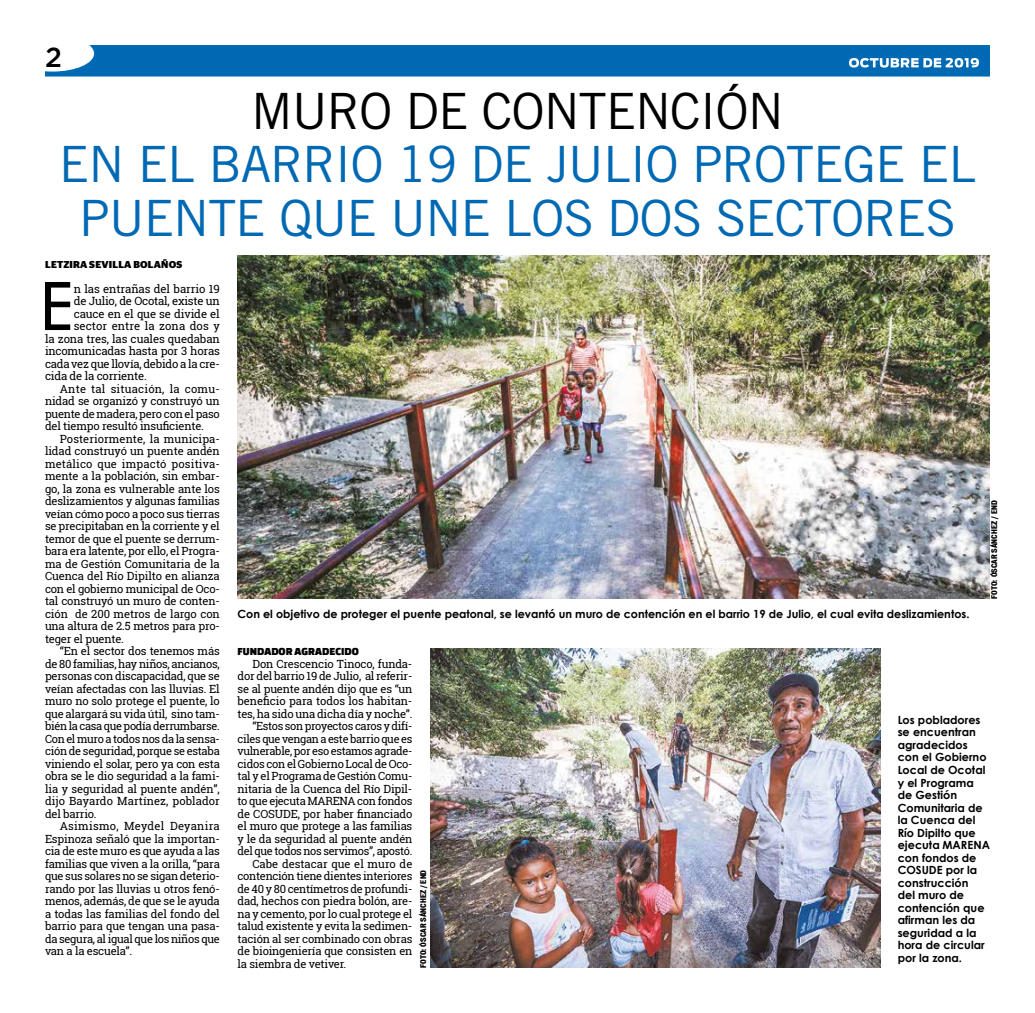
<style>
.page{position:relative;width:1035px;height:1013px;background:#fff}
.page>*{position:absolute;margin:0;border:0;box-sizing:border-box;transform-origin:0 0}
.t1{font:500 63.75px "Futura";color:#000}
.t2{font:50px/53.8px "Trade Gothic LT Std";letter-spacing:-.02em;color:#0069b4;text-align:center}
.t3{font:50px "Trade Gothic LT Std";letter-spacing:-.02em;color:#000}
.t4{font:500 27.5px "Gotham";color:#000}
.t5{font:11.38px "Roboto Slab";letter-spacing:-.02em;color:#000}
.t6{font:11.38px "Roboto Slab";letter-spacing:.005em;color:#000}
.t7{font:11.25px/12.5px "Roboto Slab";letter-spacing:-.02em;color:#000;text-align:justify}
.t8{font:700 11.25px/12.5px "Century Gothic";color:#000}
.t9{font:11.25px "Roboto Slab";color:#000}
.t10{font:11.25px "Changa One";letter-spacing:.005em;color:#000}
.t11{font:700 10px "Stag Sans";letter-spacing:.02em;color:#000}
.t12{font:900 condensed 7.5px "Vonnes";color:#000}
</style>
<div class="page">
<img style="left:238px;top:255px;width:752px;height:344px">
<img style="left:430px;top:649px;width:450px;height:319px">
<svg style="left:45px;top:45px;width:945px;height:32px;background:#1374b9"></svg>
<h3 class="t4" style="left:45px;top:39px;width:18px">2</h3>
<h2 class="t3" style="left:251px;top:80px;width:534px">MURO DE CONTENCIÓN</h2>
<h2 class="t2" style="left:59px;top:137px;width:919px">EN EL BARRIO 19 DE JULIO PROTEGE EL<br>PUENTE QUE UNE LOS DOS SECTORES</h2>
<p class="t11" style="left:45px;top:258px;width:139px">LETZIRA SEVILLA BOLAÑOS</p>
<h1 class="t1" style="left:41px;top:263px;width:35px">E</h1>
<p class="t5" style="left:74px;top:280px;width:148px">n las entrañas del barrio 19</p>
<p class="t5" style="left:74px;top:293px;width:148px">de Julio, de Ocotal, existe un</p>
<p class="t5" style="left:74px;top:305px;width:148px">cauce en el que se divide el</p>
<p class="t6" style="left:74px;top:318px;width:148px">sector entre la zona dos y</p>
<p class="t5" style="left:45px;top:330px;width:176px">la zona tres, las cuales quedaban</p>
<p class="t5" style="left:45px;top:343px;width:176px">incomunicadas hasta por 3 horas</p>
<p class="t5" style="left:45px;top:355px;width:176px">cada vez que llovía, debido a la cre-</p>
<p class="t5" style="left:45px;top:368px;width:103px">cida de la corriente.</p>
<p class="t7" style="left:45px;top:382px;width:176px;text-indent:15px">Ante tal situación, la comu&shy;nidad se organizó y construyó un puente de madera, pero con el paso del tiempo resultó insuficiente.</p>
<p class="t7" style="left:45px;top:432px;width:176px;text-indent:15px">Posteriormente, la municipa&shy;lidad construyó un puente andén metálico que impactó positiva&shy;mente a la población, sin embar&shy;go, la zona es vulnerable ante los deslizamientos y algunas familias veían cómo poco a poco sus tierras se precipitaban en la corriente y el temor de que el puente se derrum&shy;bara era latente, por ello, el Progra&shy;ma de Gestión Comunitaria de la Cuenca del Río Dipilto en alianza con el gobierno municipal de Oco&shy;tal construyó un muro de conten&shy;ción de 200 metros de largo con una altura de 2.5 metros para pro&shy;teger el puente.</p>
<p class="t7" style="left:45px;top:644px;width:176px;text-indent:15px">“En el sector dos tenemos más de 80 familias, hay niños, ancianos, personas con discapacidad, que se veían afectadas con las lluvias. El muro no solo protege el puente, lo que alargará su vida útil, sino tam&shy;bién la casa que podía derrumbarse.<br>Con el muro a todos nos da la sensa&shy;ción de seguridad, porque se estaba viniendo el solar, pero ya con esta obra se le dio seguridad a la fami&shy;lia y seguridad al puente andén”, dijo Bayardo Martínez, poblador del barrio.</p>
<p class="t7" style="left:45px;top:819px;width:176px;text-indent:15px">Asimismo, Meydel Deyanira Espinoza señaló que la importan&shy;cia de este muro es que ayuda a las familias que viven a la orilla, “para que sus solares no se sigan deterio&shy;rando por las lluvias u otros fenó&shy;menos, además, de que se le ayuda a todas las familias del fondo del barrio para que tengan una pasa&shy;da segura, al igual que los niños que van a la escuela”.</p>
<p class="t8" style="left:238px;top:607px;width:733px">Con el objetivo de proteger el puente peatonal, se levantó un muro de contención en el barrio 19 de Julio, el cual evita deslizamientos.</p>
<p class="t12" style="left:990px;top:599px;width:100px;rotate:-90deg">FOTO: ÓSCAR SÁNCHEZ / END</p>
<p class="t10" style="left:238px;top:645px;width:123px">FUNDADOR AGRADECIDO</p>
<p class="t7" style="left:252px;top:657px;width:161px">Don Crescencio Tinoco, funda-</p>
<p class="t7" style="left:238px;top:669px;width:176px">dor del barrio 19 de Julio, al referir-</p>
<p class="t7" style="left:238px;top:682px;width:176px">se al puente andén dijo que es “un</p>
<p class="t7" style="left:238px;top:694px;width:176px">beneficio para todos los habitan-</p>
<p class="t7" style="left:238px;top:707px;width:176px">tes, ha sido una dicha día y noche”.</p>
<p class="t7" style="left:252px;top:719px;width:161px">“Estos son proyectos caros y difí-</p>
<p class="t7" style="left:238px;top:732px;width:176px">ciles que vengan a este barrio que es</p>
<p class="t7" style="left:238px;top:744px;width:176px">vulnerable, por eso estamos agrade-</p>
<p class="t7" style="left:238px;top:757px;width:176px">cidos con el Gobierno Local de Oco-</p>
<p class="t7" style="left:238px;top:769px;width:176px">tal y el Programa de Gestión Comu-</p>
<p class="t7" style="left:238px;top:782px;width:176px">nitaria de la Cuenca del Río Dipil-</p>
<p class="t7" style="left:238px;top:794px;width:176px">to que ejecuta MARENA con fondos</p>
<p class="t7" style="left:238px;top:807px;width:176px">de COSUDE, por haber financiado</p>
<p class="t7" style="left:238px;top:819px;width:176px">el muro que protege a las familias</p>
<p class="t7" style="left:238px;top:832px;width:176px">y le da seguridad al puente andén</p>
<p class="t7" style="left:238px;top:844px;width:176px">del que todos nos servimos”, apostó.</p>
<p class="t9" style="left:252px;top:856px;width:162px">Cabe destacar que el muro de</p>
<p class="t7" style="left:238px;top:869px;width:176px">contención tiene dientes interiores</p>
<p class="t7" style="left:238px;top:882px;width:176px">de 40 y 80 centímetros de profundi-</p>
<p class="t7" style="left:238px;top:894px;width:176px">dad, hechos con piedra bolón, are-</p>
<p class="t7" style="left:238px;top:907px;width:176px">na y cemento, por lo cual protege el</p>
<p class="t7" style="left:238px;top:919px;width:176px">talud existente y evita la sedimen-</p>
<p class="t7" style="left:238px;top:932px;width:176px">tación al ser combinado con obras</p>
<p class="t7" style="left:238px;top:944px;width:176px">de bioingeniería que consisten en</p>
<p class="t7" style="left:238px;top:957px;width:110px">la siembra de vetiver.</p>
<p class="t12" style="left:419px;top:967px;width:100px;rotate:-90deg">FOTO: ÓSCAR SÁNCHEZ / END</p>
<p class="t8" style="left:898px;top:713px;width:94px">Los pobladores se encuentran agradecidos con el Gobierno<br>Local de Ocotal y el Programa de Gestión<br>Comunitaria de la Cuenca del<br>Río Dipilto que ejecuta MARENA con fondos de<br>COSUDE por la construcción<br>del muro de contención que afirman les da seguridad a la hora de circular por la zona.</p>
</div>
